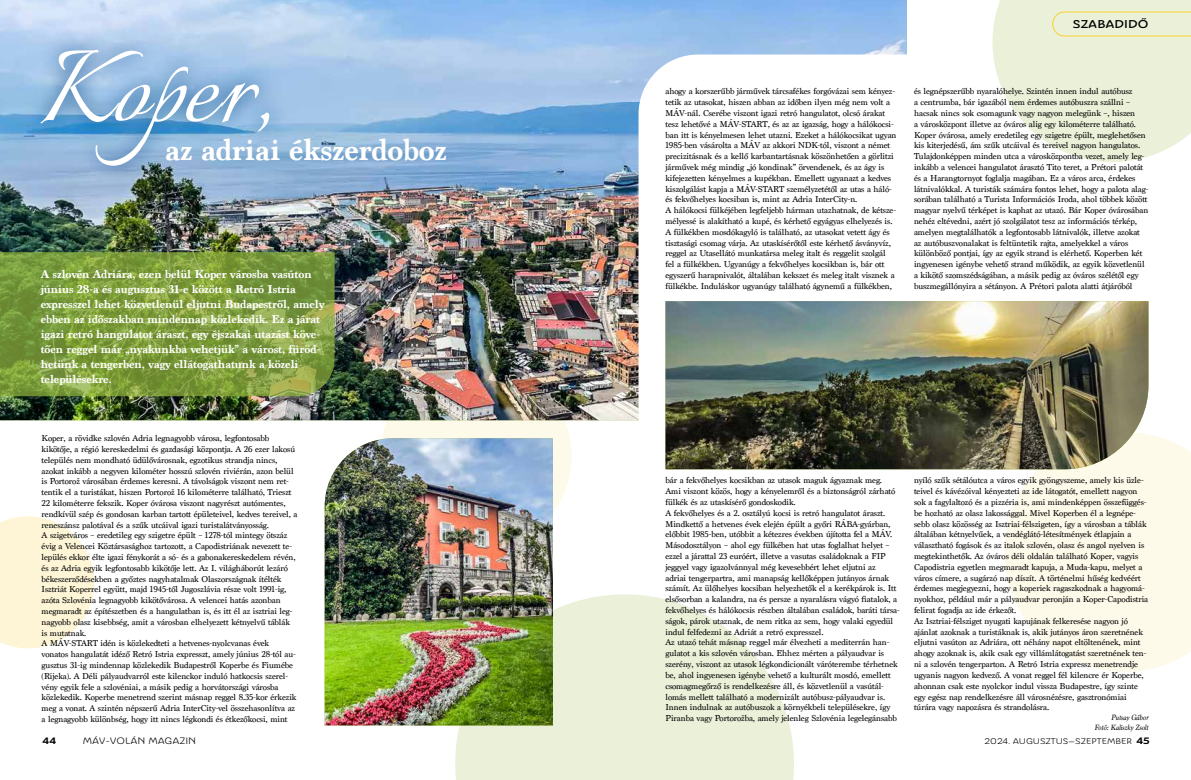
<style>
.page{position:relative;width:1191px;height:780px;background:#fff}
.page>*{position:absolute;margin:0;border:0;box-sizing:border-box;transform-origin:0 0}
.t1{font:128.9px "Italianno";letter-spacing:.01em;color:#fff}
.t2{font:700 31.5px "Marion";letter-spacing:-.01em;color:#fff}
.t3{font:700 12px/15px "Marion";letter-spacing:-.01em;color:#fff}
.t4{font:500 expanded 11px "Ashemore";color:#000}
.t5{font:9px/10.8px "Marion";letter-spacing:-.01em;color:#000}
.t6{font:expanded 9px "Ashemore";color:#000}
.t7{font:700 expanded 9px "Ashemore";color:#000}
.t8{font:italic 8px/9.6px "Marion";color:#000;text-align:right}
.t9{font:expanded 8px "Ashemore";color:#000}
</style>
<div class="page">
<svg style="left:1004px;top:434px;width:187px;height:238px;background:#fefaec"></svg>
<svg style="left:455px;top:594px;width:339px;height:186px;background:#ecf2dc"></svg>
<div style="left:380px;top:360px;width:191px;height:192px;background:#fefaea;border-radius:50%"></div>
<svg style="left:0;top:516px;width:94px;height:132px"></svg>
<img style="left:0;top:0;width:907px;height:420px">
<svg style="left:24px;top:30px;width:264px;height:155px;background:#8cb4d9"></svg>
<svg style="left:0;top:252px;width:334px;height:144px;background:#7d9c3e"></svg>
<img style="left:325px;top:438px;width:228px;height:287px">
<svg style="left:638px;top:55px;width:280px;height:415px"></svg>
<img style="left:665px;top:301px;width:483px;height:168px">
<svg style="left:992px;top:0;width:199px;height:162px;background:#ecf2db"></svg>
<h1 class="t1" style="left:41px;top:1px;width:231px">Koper,</h1>
<h2 class="t2" style="left:165px;top:131px;width:283px">az adriai ékszerdoboz</h2>
<p class="t3" style="left:41px;top:266px;width:285px">A szlovén Adriára, ezen belül Koper városba vasúton június 28-a és augusztus 31-e között a Retró Istria expresszel lehet közvetlenül eljutni Budapestről, amely ebben az időszakban mindennap közlekedik. Ez a járat igazi retró hangulatot áraszt, egy éjszakai utazást köve&shy;tően reggel már „nyakunkba vehetjük” a várost, füröd&shy;hetünk a tengerben, vagy ellátogathatunk a közeli településekre.</p>
<p class="t5" style="left:42px;top:433px;width:257px">Koper, a rövidke szlovén Adria legnagyobb városa, legfontosabb kikötője, a régió kereskedelmi és gazdasági központja. A 26 ezer lakosú település nem mondható üdülővárosnak, egzotikus strandja nincs, azokat inkább a negyven kilométer hosszú szlovén riviérán, azon belül is Portorož városában érdemes keresni. A távolságok viszont nem ret&shy;tentik el a turistákat, hiszen Portorož 16 kilométerre található, Trieszt 22 kilométerre fekszik. Koper óvárosa viszont nagyrészt autómentes, rendkívül szép és gondosan karban tartott épületeivel, kedves tereivel, a reneszánsz palotával és a szűk utcáival igazi turistalátványosság.<br>A szigetváros – eredetileg egy szigetre épült – 1278-tól mintegy ötszáz évig a Velencei Köztársasághoz tartozott, a Capodistriának nevezett te&shy;lepülés ekkor élte igazi fénykorát a só- és a gabonakereskedelem révén, és az Adria egyik legfontosabb kikötője lett. Az I. világháborút lezáró békeszerződésekben a győztes nagyhatalmak Olaszországnak ítélték Isztriát Koperrel együtt, majd 1945-től Jugoszlávia része volt 1991-ig, azóta Szlovénia legnagyobb kikötővárosa. A velencei hatás azonban megmaradt az építészetben és a hangulatban is, és itt él az isztriai leg&shy;nagyobb olasz kisebbség, amit a városban elhelyezett kétnyelvű táblák is mutatnak.<br>A MÁV-START idén is közlekedteti a hetvenes-nyolcvanas évek vonatos hangulatát idéző Retró Istria expresszt, amely június 28-tól au&shy;gusztus 31-ig mindennap közlekedik Budapestről Koperbe és Fiumébe (Rijeka). A Déli pályaudvarról este kilenckor induló hatkocsis szerel&shy;vény egyik fele a szlovéniai, a másik pedig a horvátországi városba közlekedik. Koperbe menetrend szerint másnap reggel 8.35-kor érkezik meg a vonat. A szintén népszerű Adria InterCity-vel összehasonlítva az a legnagyobb különbség, hogy itt nincs légkondi és étkezőkocsi, mint</p>
<p class="t7" style="left:43px;top:735px;width:15px">44</p>
<p class="t6" style="left:83px;top:735px;width:115px">MÁV-VOLÁN MAGAZIN</p>
<p class="t4" style="left:1073px;top:17px;width:77px">SZABADIDŐ</p>
<p class="t5" style="left:665px;top:86px;width:233px">ahogy a korszerűbb járművek tárcsafékes forgóvázai sem kényez&shy;tetik az utasokat, hiszen abban az időben ilyen még nem volt a MÁV-nál. Cserébe viszont igazi retró hangulatot, olcsó árakat tesz lehetővé a MÁV-START, és az az igazság, hogy a hálókocsi&shy;ban itt is kényelmesen lehet utazni. Ezeket a hálókocsikat ugyan 1985-ben vásárolta a MÁV az akkori NDK-tól, viszont a német precizitásnak és a kellő karbantartásnak köszönhetően a görlitzi járművek még mindig „jó kondinak” örvendenek, és az ágy is kifejezetten kényelmes a kupékban. Emellett ugyanazt a kedves kiszolgálást kapja a MÁV-START személyzetétől az utas a háló&shy;és fekvőhelyes kocsiban is, mint az Adria InterCity-n.<br>A hálókocsi fülkéjében legfeljebb hárman utazhatnak, de kétsze&shy;mélyessé is alakítható a kupé, és kérhető egyágyas elhelyezés is.<br>A fülkékben mosdókagyló is található, az utasokat vetett ágy és tisztasági csomag várja. Az utaskísérőtől este kérhető ásványvíz, reggel az Utasellátó munkatársa meleg italt és reggelit szolgál fel a fülkékben. Ugyanúgy a fekvőhelyes kocsikban is, bár ott egyszerű harapnivalót, általában kekszet és meleg italt visznek a fülkékbe. Induláskor ugyanúgy található ágynemű a fülkékben,</p>
<p class="t5" style="left:914px;top:86px;width:236px">és legnépszerűbb nyaralóhelye. Szintén innen indul autóbusz<br>a centrumba, bár igazából nem érdemes autóbuszra szállni – hacsak nincs sok csomagunk vagy nagyon melegünk –, hiszen<br>a városközpont illetve az óváros alig egy kilométerre található.<br>Koper óvárosa, amely eredetileg egy szigetre épült, meglehetősen kis kiterjedésű, ám szűk utcáival és tereivel nagyon hangulatos.<br>Tulajdonképpen minden utca a városközpontba vezet, amely leg&shy;inkább a velencei hangulatot árasztó Tito teret, a Prétori palotát és a Harangtornyot foglalja magában. Ez a város arca, érdekes látnivalókkal. A turisták számára fontos lehet, hogy a palota alag&shy;sorában található a Turista Információs Iroda, ahol többek között magyar nyelvű térképet is kaphat az utazó. Bár Koper óvárosában nehéz eltévedni, azért jó szolgálatot tesz az információs térkép, amelyen megtalálhatók a legfontosabb látnivalók, illetve azokat az autóbuszvonalakat is feltüntetik rajta, amelyekkel a város különböző pontjai, így az egyik strand is elérhető. Koperben két ingyenesen igénybe vehető strand működik, az egyik közvetlenül a kikötő szomszédságában, a másik pedig az óváros szélétől egy buszmegállónyira a sétányon. A Prétori palota alatti átjáróból</p>
<p class="t5" style="left:665px;top:475px;width:236px">bár a fekvőhelyes kocsikban az utasok maguk ágyaznak meg.<br>Ami viszont közös, hogy a kényelemről és a biztonságról zárható fülkék és az utaskísérő gondoskodik.<br>A fekvőhelyes és a 2. osztályú kocsi is retró hangulatot áraszt.<br>Mindkettő a hetvenes évek elején épült a győri RÁBA-gyárban, előbbit 1985-ben, utóbbit a kétezres években újította fel a MÁV.<br>Másodosztályon – ahol egy fülkében hat utas foglalhat helyet – ezzel a járattal 23 euróért, illetve a vasutas családoknak a FIP jeggyel vagy igazolvánnyal még kevesebbért lehet eljutni az<br>adriai tengerpartra, ami manapság kellőképpen jutányos árnak számít. Az ülőhelyes kocsiban helyezhetők el a kerékpárok is. Itt elsősorban a kalandra, na és persze a nyaralásra vágyó fiatalok, a fekvőhelyes és hálókocsis részben általában családok, baráti társa&shy;ságok, párok utaznak, de nem ritka az sem, hogy valaki egyedül indul felfedezni az Adriát a retró expresszel.<br>Az utazó tehát másnap reggel már élvezheti a mediterrán han&shy;gulatot a kis szlovén városban. Ehhez mérten a pályaudvar is szerény, viszont az utasok légkondicionált váróterembe térhetnek be, ahol ingyenesen igénybe vehető a kulturált mosdó, emellett csomagmegőrző is rendelkezésre áll, és közvetlenül a vasútál&shy;lomás mellett található a modernizált autóbusz-pályaudvar is.<br>Innen indulnak az autóbuszok a környékbeli településekre, így Piranba vagy Portorožba, amely jelenleg Szlovénia legelegánsabb</p>
<p class="t5" style="left:914px;top:475px;width:236px">nyíló szűk sétálóutca a város egyik gyöngyszeme, amely kis üzle&shy;teivel és kávézóival kényezteti az ide látogatót, emellett nagyon sok a fagylaltozó és a pizzéria is, ami mindenképpen összefüggés&shy;be hozható az olasz lakossággal. Mivel Koperben él a legnépe&shy;sebb olasz közösség az Isztriai-félszigeten, így a városban a táblák általában kétnyelvűek, a vendéglátó-létesítmények étlapjain a választható fogások és az italok szlovén, olasz és angol nyelven is megtekinthetők. Az óváros déli oldalán található Koper, vagyis Capodistria egyetlen megmaradt kapuja, a Muda-kapu, melyet a város címere, a sugárzó nap díszít. A történelmi hűség kedvéért érdemes megjegyezni, hogy a koperiek ragaszkodnak a hagyomá&shy;nyokhoz, például már a pályaudvar peronján a Koper-Capodistria felirat fogadja az ide érkezőt.<br>Az Isztriai-félsziget nyugati kapujának felkeresése nagyon jó ajánlat azoknak a turistáknak is, akik jutányos áron szeretnének eljutni vasúton az Adriára, ott néhány napot eltöltenének, mint ahogy azoknak is, akik csak egy villámlátogatást szeretnének ten&shy;ni a szlovén tengerparton. A Retró Istria expressz menetrendje ugyanis nagyon kedvező. A vonat reggel fél kilencre ér Koperbe, ahonnan csak este nyolckor indul vissza Budapestre, így szinte egy egész nap rendelkezésre áll városnézésre, gasztronómiai túrára vagy napozásra és strandolásra.</p>
<p class="t8" style="left:1094px;top:712px;width:55px">Putsay Gábor<br>Fotó: Kaliszky Zsolt</p>
<p class="t9" style="left:984px;top:736px;width:149px">2024. AUGUSZTUS–SZEPTEMBER</p>
<p class="t7" style="left:1136px;top:735px;width:15px">45</p>
</div>
